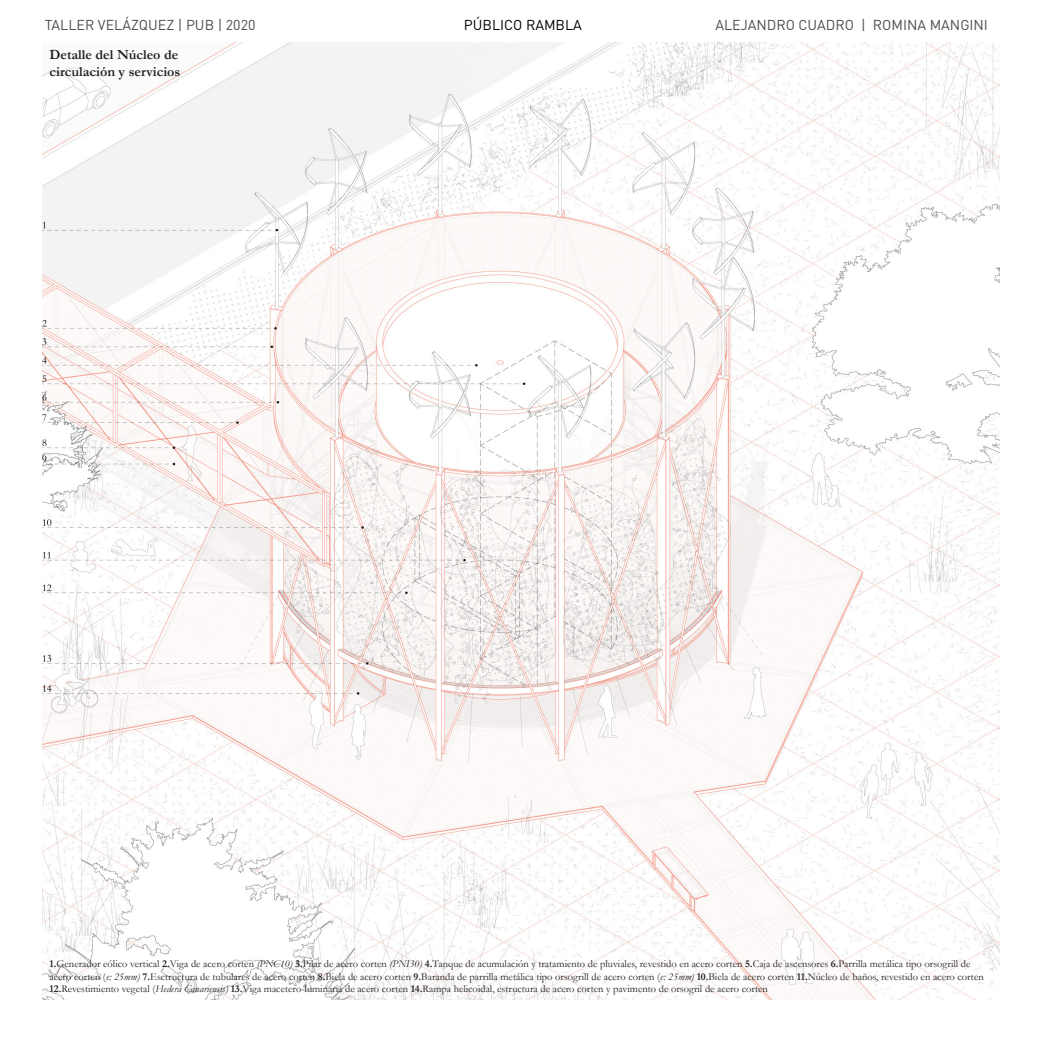
<style>
.page{position:relative;width:1042px;height:1042px;background:#fff}
.page>*{position:absolute;margin:0;border:0;box-sizing:border-box;transform-origin:0 0}
.t1{font:14.17px "DIN Pro";color:#4d4d4d}
.t2{font:14.17px "DIN Pro";color:#000}
.t3{font:700 14px "Garamond";color:#231f20}
.t4{font:10.5px/12.6px "Garamond";color:#231f20}
.s1{font-weight:700}
.s2{font-style:italic}
</style>
<div class="page">
<img style="left:42px;top:42px;width:958px;height:958px">
<h1 class="t1" style="left:45px;top:16px;width:212px">TALLER VELÁZQUEZ | PUB | 2020</h1>
<h1 class="t2" style="left:464px;top:16px;width:120px">PÚBLICO RAMBLA</h1>
<h1 class="t1" style="left:715px;top:16px;width:274px">ALEJANDRO CUADRO | ROMINA MANGINI</h1>
<p class="t3" style="left:50px;top:45px;width:130px">Detalle del Núcleo de</p>
<p class="t3" style="left:50px;top:62px;width:132px">circulación y servicios</p>
<p class="t4" style="left:50px;top:957px;width:935px"><span class="s1">1.</span>Generador eólico vertical <span class="s1">2.</span>Viga de acero corten <span class="s2">(PNC10)</span> <span class="s1">3.</span>Pilar de acero corten <span class="s2">(PNI30)</span> <span class="s1">4.</span>Tanque de acumulación y tratamiento de pluviales, revestido en acero corten <span class="s1">5.</span>Caja de ascensores <span class="s1">6.</span>Parrilla metálica tipo orsogrill de acero corten (<span class="s2">e: 25mm)</span> <span class="s1">7.</span>Esctructura de tubulares de acero corten <span class="s1">8.</span>Biela de acero corten <span class="s1">9.</span>Baranda de parrilla metálica tipo orsogrill de acero corten (<span class="s2">e: 25mm)</span> <span class="s1">10.</span>Biela de acero corten <span class="s1">11.</span>Núcleo de baños, revestido en acero corten<br><span class="s1">12.</span>Revestimiento vegetal (<span class="s2">Hedera Canariensis)</span> <span class="s1">13.</span>Viga macetero-luminaria de acero corten <span class="s1">14.</span>Rampa helicoidal, estructura de acero corten y pavimento de orsogril de acero corten</p>
</div>
